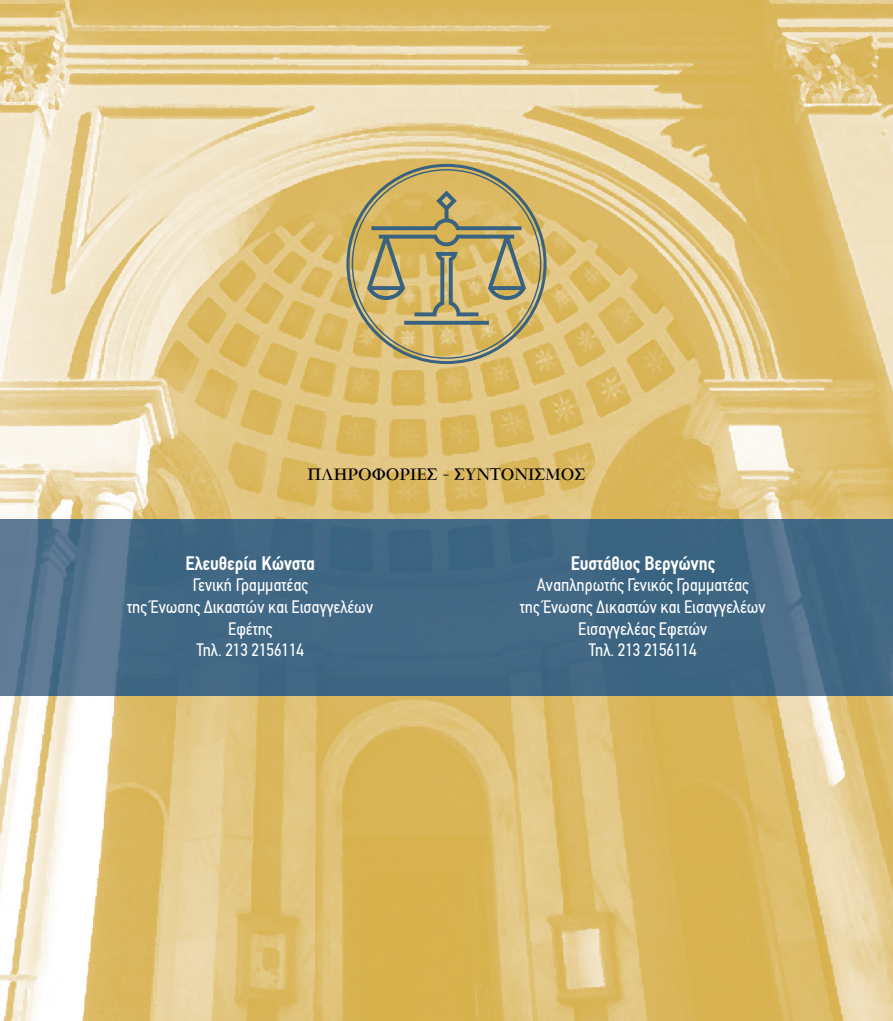
<style>
.page{position:relative;width:893px;height:1021px;background:#fff}
.page>*{position:absolute;margin:0;border:0;box-sizing:border-box;transform-origin:0 0}
.t1{font:700 19.5px "PF Din Text Condensed";color:#fff}
.t2{font:18px/21.6px "PF Din Text Condensed";color:#fff;text-align:center}
.t3{font:700 18px "PF Garamond Classic";color:#000}
</style>
<div class="page">
<img style="left:0;top:0;width:893px;height:1020px">
<img style="left:0;top:519px;width:893px;height:176px">
<svg style="left:367px;top:191px;width:159px;height:134px;background:#bcaa6d"></svg>
<p class="t3" style="left:307px;top:465px;width:280px">ΠΛΗΡΟΦΟΡΊΕΣ - ΣΥΝΤΟΝΙΣΜΌΣ</p>
<p class="t1" style="left:186px;top:551px;width:131px">Ελευθερία Κώνστα</p>
<p class="t2" style="left:127px;top:574px;width:247px">Γενική Γραμματέας<br>της Ένωσης Δικαστών και Εισαγγελέων<br>Εφέτης<br>Τηλ. 213 2156114</p>
<p class="t1" style="left:571px;top:551px;width:146px">Ευστάθιος Βεργώνης</p>
<p class="t2" style="left:520px;top:574px;width:247px">Αναπληρωτής Γενικός Γραμματέας<br>της Ένωσης Δικαστών και Εισαγγελέων<br>Εισαγγελέας Εφετών<br>Τηλ. 213 2156114</p>
</div>
